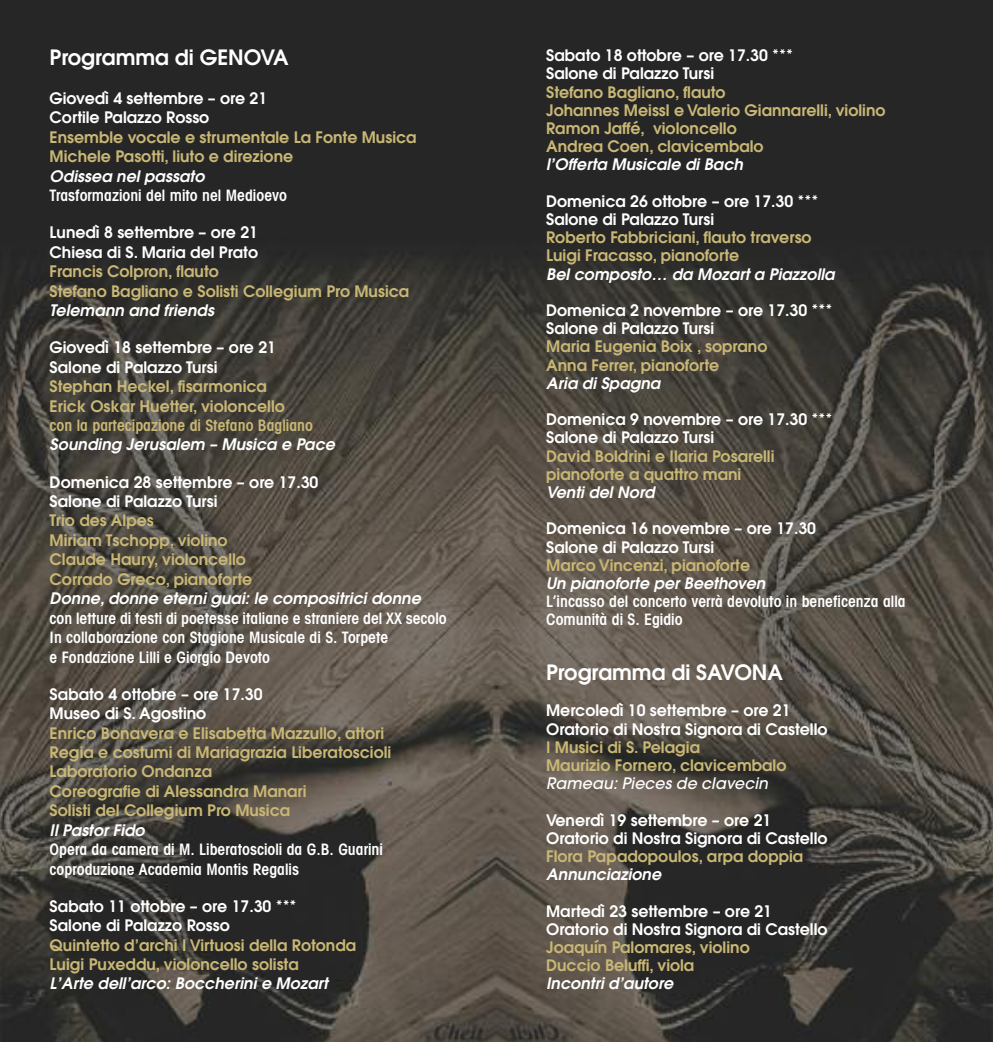
<style>
.page{position:relative;width:993px;height:1042px;background:#fff}
.page>*{position:absolute;margin:0;border:0;box-sizing:border-box;transform-origin:0 0}
.t1{font:600 21px "Avant Garde";color:#fff}
.t2{font:600 15.75px/19.4px "Avant Garde";color:#c9b775}
.t3{font:600 15.75px/18.2px "Avant Garde";color:#fff}
.t4{font:600 condensed 15.75px/19.4px "Avant Garde";color:#fff}
.t5{font:italic 600 15.75px "Avant Garde";letter-spacing:.005em;color:#fff}
.t6{font:600 condensed 15.75px "Avant Garde";color:#c9b775}
.t7{font:italic 500 15.75px "Avant Garde";letter-spacing:.005em;color:#fff}
</style>
<div class="page">
<img style="left:0;top:0;width:992px;height:1042px">
<h1 class="t1" style="left:50px;top:50px;width:240px">Programma di GENOVA</h1>
<p class="t3" style="left:50px;top:90px;width:219px;line-height:19.4px">Giovedì 4 settembre – ore 21<br>Cortile Palazzo Rosso</p>
<p class="t2" style="left:50px;top:129px;width:368px">Ensemble vocale e strumentale La Fonte Musica<br>Michele Pasotti, liuto e direzione</p>
<p class="t5" style="left:50px;top:170px;width:156px">Odissea nel passato</p>
<p class="t4" style="left:50px;top:187px;width:239px">Trasformazioni del mito nel Medioevo</p>
<p class="t3" style="left:50px;top:224px;width:210px;line-height:19.4px">Lunedì 8 settembre – ore 21<br>Chiesa di S. Maria del Prato</p>
<p class="t2" style="left:50px;top:263px;width:361px">Francis Colpron, flauto<br>Stefano Bagliano e Solisti Collegium Pro Musica</p>
<p class="t5" style="left:50px;top:304px;width:166px">Telemann and friends</p>
<p class="t3" style="left:50px;top:339px;width:228px;line-height:19.4px">Giovedì 18 settembre – ore 21<br>Salone di Palazzo Tursi</p>
<p class="t2" style="left:50px;top:378px;width:237px">Stephan Heckel, fisarmonica<br>Erick Oskar Huetter, violoncello</p>
<p class="t6" style="left:50px;top:419px;width:265px">con la partecipazione di Stefano Bagliano</p>
<p class="t5" style="left:50px;top:439px;width:287px">Sounding Jerusalem – Musica e Pace</p>
<p class="t3" style="left:50px;top:473px;width:270px;line-height:19.4px">Domenica 28 settembre – ore 17.30<br>Salone di Palazzo Tursi</p>
<p class="t2" style="left:50px;top:512px;width:204px">Trio des Alpes<br>Miriam Tschopp, violino<br>Claude Haury, violoncello<br>Corrado Greco, pianoforte</p>
<p class="t5" style="left:50px;top:592px;width:372px">Donne, donne eterni guai: le compositrici donne</p>
<p class="t4" style="left:50px;top:610px;width:398px">con letture di testi di poetesse italiane e straniere del XX secolo<br>In collaborazione con Stagione Musicale di S. Torpete<br>e Fondazione Lilli e Giorgio Devoto</p>
<p class="t3" style="left:50px;top:685px;width:214px;line-height:19.4px">Sabato 4 ottobre – ore 17.30<br>Museo di S. Agostino</p>
<p class="t2" style="left:50px;top:724px;width:343px">Enrico Bonavera e Elisabetta Mazzullo, attori Regia e costumi di Mariagrazia Liberatoscioli Laboratorio Ondanza<br>Coreografie di Alessandra Manari<br>Solisti del Collegium Pro Musica</p>
<p class="t5" style="left:50px;top:824px;width:96px">Il Pastor Fido</p>
<p class="t4" style="left:50px;top:841px;width:335px">Opera da camera di M. Liberatoscioli da G.B. Guarini coproduzione Academia Montis Regalis</p>
<p class="t3" style="left:50px;top:897px;width:248px;line-height:19.4px">Sabato 11 ottobre – ore 17.30 ***<br>Salone di Palazzo Rosso</p>
<p class="t2" style="left:50px;top:936px;width:308px">Quintetto d’archi I Virtuosi della Rotonda<br>Luigi Puxeddu, violoncello solista</p>
<p class="t5" style="left:50px;top:978px;width:280px">L’Arte dell’arco: Boccherini e Mozart</p>
<p class="t3" style="left:546px;top:48px;width:248px">Sabato 18 ottobre – ore 17.30 ***<br>Salone di Palazzo Tursi</p>
<p class="t2" style="left:546px;top:84px;width:341px;line-height:18.2px">Stefano Bagliano, flauto<br>Johannes Meissl e Valerio Giannarelli, violino<br>Ramon Jaffé, violoncello<br>Andrea Coen, clavicembalo</p>
<p class="t5" style="left:546px;top:159px;width:198px">l’Offerta Musicale di Bach</p>
<p class="t3" style="left:546px;top:193px;width:274px">Domenica 26 ottobre – ore 17.30 ***<br>Salone di Palazzo Tursi</p>
<p class="t2" style="left:546px;top:230px;width:267px;line-height:18.2px">Roberto Fabbriciani, flauto traverso<br>Luigi Fracasso, pianoforte</p>
<p class="t5" style="left:546px;top:268px;width:290px">Bel composto… da Mozart a Piazzolla</p>
<p class="t3" style="left:546px;top:303px;width:288px">Domenica 2 novembre – ore 17.30 ***<br>Salone di Palazzo Tursi</p>
<p class="t2" style="left:546px;top:339px;width:223px;line-height:18.2px">Maria Eugenia Boix , soprano<br>Anna Ferrer, pianoforte</p>
<p class="t5" style="left:546px;top:377px;width:115px">Aria di Spagna</p>
<p class="t3" style="left:546px;top:412px;width:288px">Domenica 9 novembre – ore 17.30 ***<br>Salone di Palazzo Tursi</p>
<p class="t2" style="left:546px;top:448px;width:230px;line-height:18.2px">David Boldrini e Ilaria Posarelli pianoforte a quattro mani</p>
<p class="t5" style="left:546px;top:486px;width:110px">Venti del Nord</p>
<p class="t3" style="left:546px;top:521px;width:271px">Domenica 16 novembre – ore 17.30<br>Salone di Palazzo Tursi</p>
<p class="t2" style="left:546px;top:557px;width:205px">Marco Vincenzi, pianoforte</p>
<p class="t5" style="left:546px;top:577px;width:221px">Un pianoforte per Beethoven</p>
<p class="t4" style="left:546px;top:594px;width:361px;line-height:18.2px">L’incasso del concerto verrà devoluto in beneficenza alla<br>Comunità di S. Egidio</p>
<h1 class="t1" style="left:546px;top:664px;width:238px">Programma di SAVONA</h1>
<p class="t3" style="left:546px;top:703px;width:283px">Mercoledì 10 settembre – ore 21<br>Oratorio di Nostra Signora di Castello</p>
<p class="t2" style="left:546px;top:739px;width:242px;line-height:18.2px">I Musici di S. Pelagia<br>Maurizio Fornero, clavicembalo</p>
<p class="t7" style="left:546px;top:777px;width:223px">Rameau: Pieces de clavecin</p>
<p class="t3" style="left:546px;top:812px;width:283px">Venerdì 19 settembre – ore 21<br>Oratorio di Nostra Signora di Castello</p>
<p class="t2" style="left:546px;top:848px;width:259px">Flora Papadopoulos, arpa doppia</p>
<p class="t5" style="left:546px;top:868px;width:117px">Annunciazione</p>
<p class="t3" style="left:546px;top:903px;width:283px">Martedì 23 settembre – ore 21<br>Oratorio di Nostra Signora di Castello</p>
<p class="t2" style="left:546px;top:939px;width:205px;line-height:18.2px">Joaquín Palomares, violino<br>Duccio Beluffi, viola</p>
<p class="t5" style="left:546px;top:977px;width:128px">Incontri d’autore</p>
</div>
